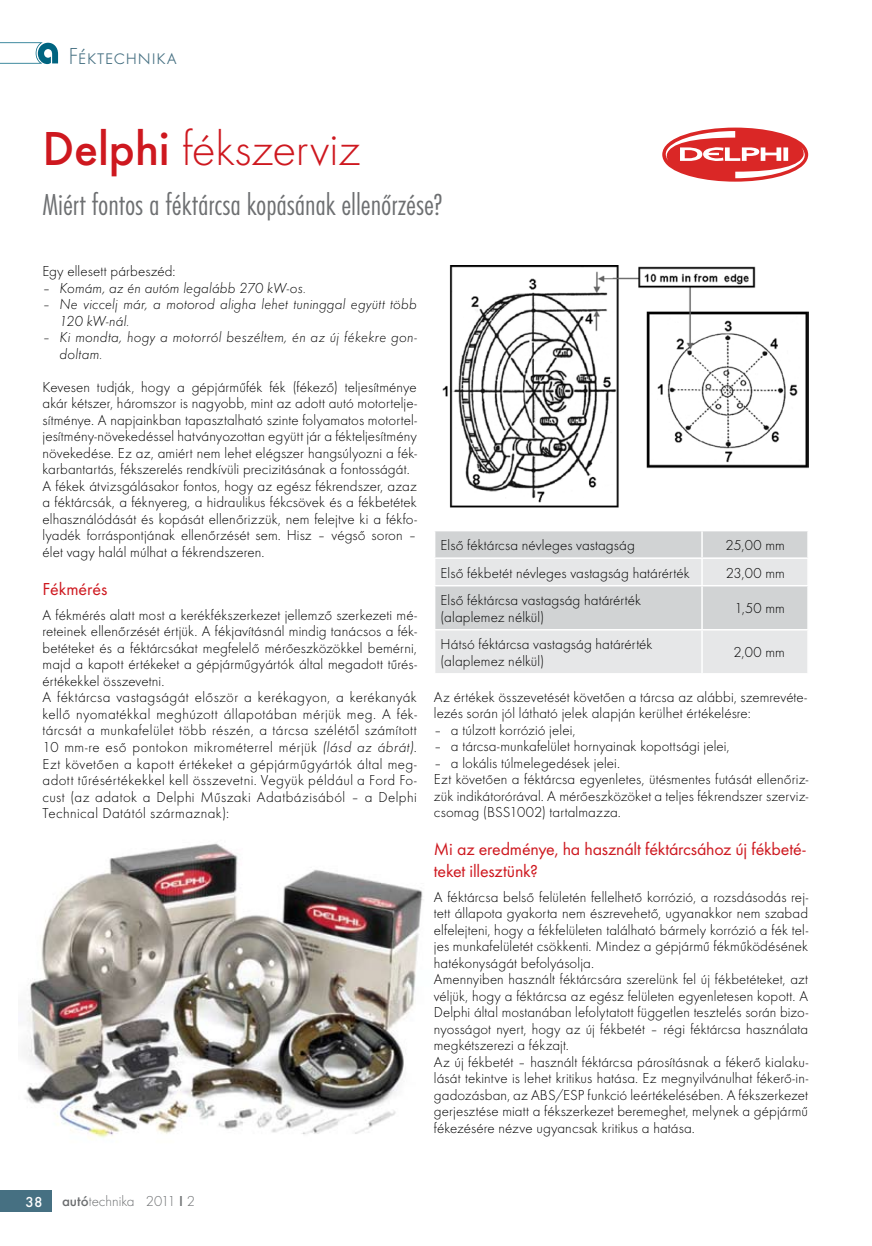
<style>
.page{position:relative;width:872px;height:1246px;background:#fff}
.page>*{position:absolute;margin:0;border:0;box-sizing:border-box;transform-origin:0 0}
.t1{font:300 49.5px "Futura TOT";letter-spacing:-.01em;color:#ce181f}
.t2{font:31.5px "Futura TOT Lig Con";letter-spacing:-.005em;color:#6d6f71}
.t3{font:300 24px "Futura TOT";color:#467082}
.t4{font:18px/21.6px "Futura TOT Boo";letter-spacing:-.01em;color:#ce181f}
.t5{font:300 15px/16.5px "Futura TOT";letter-spacing:.005em;color:#000}
.t6{font:italic 300 15px/16.5px "Futura TOT";letter-spacing:.01em;color:#000}
.t7{font:300 15px "Futura TOT";color:#6d6f71}
.t8{font:500 15px "Futura TOT";color:#fff}
.s1{font-weight:500}
.s2{font-style:normal}
.s3{font-style:italic}
</style>
<div class="page">
<div style="left:0;top:1191px;width:51px;height:21px;background:#467082"></div>
<svg style="left:0;top:42px;width:58px;height:22px"></svg>
<img style="left:442px;top:265px;width:366px;height:243px">
<img style="left:26px;top:843px;width:397px;height:296px">
<svg style="left:662px;top:128px;width:146px;height:54px"></svg>
<svg style="left:435px;top:531px;width:373px;height:142px"></svg>
<hr style="left:434px;top:585px;width:268px;height:1px;background:#fff">
<hr style="left:702px;top:585px;width:106px;height:1px;background:#fff">
<hr style="left:701px;top:586px;width:2px;height:43px;background:#fff">
<hr style="left:807px;top:586px;width:1px;height:43px;background:#fff">
<hr style="left:434px;top:629px;width:268px;height:1px;background:#fff">
<hr style="left:702px;top:629px;width:106px;height:1px;background:#fff">
<hr style="left:701px;top:630px;width:2px;height:43px;background:#fff">
<hr style="left:807px;top:630px;width:1px;height:43px;background:#fff">
<h3 class="t3" style="left:68px;top:43px;width:110px">Féktechnika</h3>
<h1 class="t1" style="left:43px;top:120px;width:319px"><span class="s1">Delphi</span> fékszerviz</h1>
<h2 class="t2" style="left:43px;top:187px;width:402px">Miért fontos a féktárcsa kopásának ellenőrzése?</h2>
<p class="t5" style="left:43px;top:263px;width:134px">Egy ellesett párbeszéd:</p>
<p class="t6" style="left:43px;top:280px;width:265px"><span class="s2">–</span> Komám, az én autóm legalább 270 kW-os.</p>
<p class="t6" style="left:60px;top:296px;width:359px;text-indent:-17px">– Ne viccelj már, a motorod aligha lehet tuninggal együtt több<br>120 kW-nál.</p>
<p class="t6" style="left:60px;top:329px;width:359px;text-indent:-17px">– Ki mondta, hogy a motorról beszéltem, én az új fékekre gon&shy;doltam.</p>
<p class="t5" style="left:43px;top:379px;width:376px">Kevesen tudják, hogy a gépjárműfék fék (fékező) teljesítménye akár kétszer, háromszor is nagyobb, mint az adott autó motortelje&shy;sítménye. A napjainkban tapasztalható szinte folyamatos motortel&shy;jesítmény-növekedéssel hatványozottan együtt jár a fékteljesítmény növekedése. Ez az, amiért nem lehet elégszer hangsúlyozni a fék&shy;karbantartás, fékszerelés rendkívüli precizitásának a fontosságát.<br>A fékek átvizsgálásakor fontos, hogy az egész fékrendszer, azaz a féktárcsák, a féknyereg, a hidraulikus fékcsövek és a fékbetétek elhasználódását és kopását ellenőrizzük, nem felejtve ki a fékfo&shy;lyadék forráspontjának ellenőrzését sem. Hisz – végső soron – élet vagy halál múlhat a fékrendszeren.</p>
<p class="t4" style="left:43px;top:578px;width:66px">Fékmérés</p>
<p class="t5" style="left:43px;top:607px;width:376px">A fékmérés alatt most a kerékfékszerkezet jellemző szerkezeti mé&shy;reteinek ellenőrzését értjük. A fékjavításnál mindig tanácsos a fék&shy;betéteket és a féktárcsákat megfelelő mérőeszközökkel bemérni, majd a kapott értékeket a gépjárműgyártók által megadott tűrés&shy;értékekkel összevetni.<br>A féktárcsa vastagságát először a kerékagyon, a kerékanyák kellő nyomatékkal meghúzott állapotában mérjük meg. A fék&shy;tárcsát a munkafelület több részén, a tárcsa szélétől számított 10 mm-re eső pontokon mikrométerrel mérjük <span class="s3">(lásd az ábrát)</span>.<br>Ezt követően a kapott értékeket a gépjárműgyártók által meg&shy;adott tűrésértékekkel kell összevetni. Vegyük például a Ford Fo&shy;cust (az adatok a Delphi Műszaki Adatbázisából – a Delphi Technical Datától származnak):</p>
<p class="t5" style="left:440px;top:537px;width:196px">Első féktárcsa névleges vastagság</p>
<p class="t5" style="left:725px;top:537px;width:61px">25,00 mm</p>
<p class="t5" style="left:440px;top:564px;width:250px">Első fékbetét névleges vastagság határérték</p>
<p class="t5" style="left:725px;top:564px;width:61px">23,00 mm</p>
<p class="t5" style="left:440px;top:592px;width:202px">Első féktárcsa vastagság határérték (alaplemez nélkül)</p>
<p class="t5" style="left:734px;top:600px;width:52px">1,50 mm</p>
<p class="t5" style="left:440px;top:636px;width:213px">Hátsó féktárcsa vastagság határérték (alaplemez nélkül)</p>
<p class="t5" style="left:733px;top:644px;width:53px">2,00 mm</p>
<p class="t5" style="left:434px;top:688px;width:375px">Az értékek összevetését követően a tárcsa az alábbi, szemrevéte&shy;lezés során jól látható jelek alapján kerülhet értékelésre:</p>
<p class="t5" style="left:434px;top:721px;width:143px">– a túlzott korrózió jelei,</p>
<p class="t5" style="left:434px;top:738px;width:297px">– a tárcsa-munkafelület hornyainak kopottsági jelei,</p>
<p class="t5" style="left:434px;top:754px;width:376px">– a lokális túlmelegedések jelei.<br>Ezt követően a féktárcsa egyenletes, ütésmentes futását ellenőriz&shy;zük indikátorórával. A mérőeszközöket a teljes fékrendszer szerviz&shy;csomag (BSS1002) tartalmazza.</p>
<p class="t4" style="left:434px;top:838px;width:373px">Mi az eredménye, ha használt féktárcsához új fékbeté&shy;teket illesztünk?</p>
<p class="t5" style="left:434px;top:889px;width:376px">A féktárcsa belső felületén fellelhető korrózió, a rozsdásodás rej&shy;tett állapota gyakorta nem észrevehető, ugyanakkor nem szabad elfelejteni, hogy a fékfelületen található bármely korrózió a fék tel&shy;jes munkafelületét csökkenti. Mindez a gépjármű fékműködésének hatékonyságát befolyásolja.<br>Amennyiben használt féktárcsára szerelünk fel új fékbetéteket, azt véljük, hogy a féktárcsa az egész felületen egyenletesen kopott. A Delphi által mostanában lefolytatott független tesztelés során bizo&shy;nyosságot nyert, hogy az új fékbetét – régi féktárcsa használata megkétszerezi a fékzajt.<br>Az új fékbetét – használt féktárcsa párosításnak a fékerő kialaku&shy;lását tekintve is lehet kritikus hatása. Ez megnyilvánulhat fékerő-in&shy;gadozásban, az ABS/ESP funkció leértékelésében. A fékszerkezet gerjesztése miatt a fékszerkezet beremeghet, melynek a gépjármű fékezésére nézve ugyancsak kritikus a hatása.</p>
<p class="t8" style="left:26px;top:1193px;width:19px">38</p>
<p class="t7" style="left:62px;top:1193px;width:135px"><span class="s1">autó</span>technika 2011 <span class="s1">I</span> 2</p>
</div>
